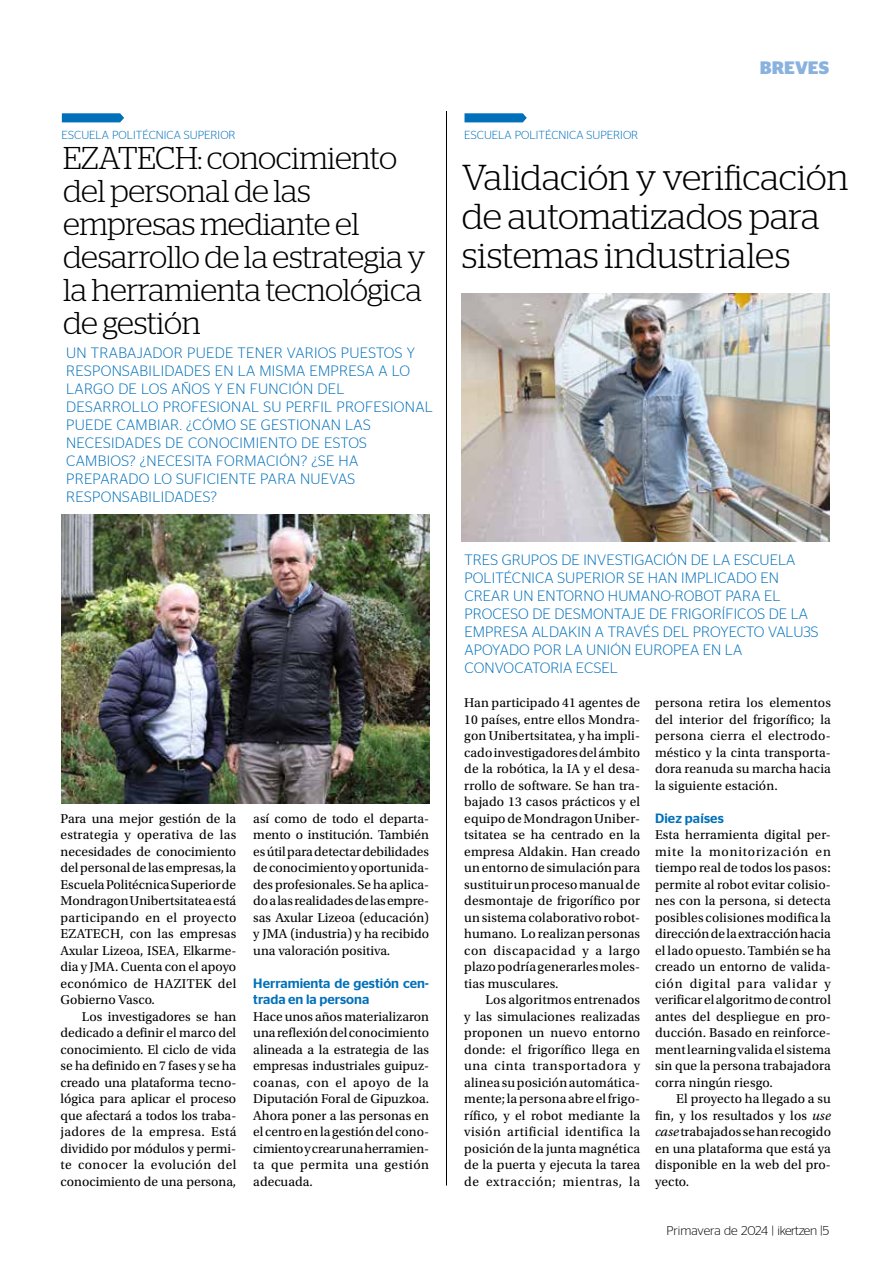
<style>
.page{position:relative;width:893px;height:1263px;background:#fff}
.page>*{position:absolute;margin:0;border:0;box-sizing:border-box;transform-origin:0 0}
.t1{font:300 36px/39px "Stag";letter-spacing:-.005em;color:#000}
.t2{font:300 31.5px/33px "Stag";letter-spacing:-.01em;color:#000}
.t3{font:700 18px "Stag Sans";color:#8ab2df}
.t4{font:300 15px/18px "Stag Sans";letter-spacing:.02em;color:#0070ba}
.t5{font:13.5px/16.5px "Utopia Std";letter-spacing:.01em;color:#000;text-align:justify}
.t6{font:500 13.5px/16.5px "Stag Sans";color:#0070ba}
.t7{font:300 12.75px "Stag Sans";letter-spacing:-.02em;color:#000}
.t8{font:300 11.7px "Stag Sans";color:#0070ba}
.s1{font-style:italic}
</style>
<div class="page">
<svg style="left:61px;top:113px;width:63px;height:10px"></svg>
<svg style="left:464px;top:113px;width:63px;height:10px"></svg>
<hr style="left:446px;top:111px;width:1px;height:1074px;background:#000">
<img style="left:462px;top:293px;width:367px;height:248px">
<img style="left:62px;top:514px;width:367px;height:290px">
<h3 class="t3" style="left:760px;top:57px;width:71px">BREVES</h3>
<p class="t8" style="left:62px;top:129px;width:175px">ESCUELA POLITÉCNICA SUPERIOR</p>
<p class="t8" style="left:464px;top:129px;width:175px">ESCUELA POLITÉCNICA SUPERIOR</p>
<h1 class="t1" style="left:462px;top:157px;width:388px">Validación y verificación de automatizados para sistemas industriales</h1>
<h2 class="t2" style="left:63px;top:141px;width:364px">EZATECH: conocimiento del personal de las empresas mediante el desarrollo de la estrategia y la herramienta tecnológica de gestión</h2>
<p class="t4" style="left:66px;top:343px;width:368px">UN TRABAJADOR PUEDE TENER VARIOS PUESTOS Y RESPONSABILIDADES EN LA MISMA EMPRESA A LO LARGO DE LOS AÑOS Y EN FUNCIÓN DEL DESARROLLO PROFESIONAL SU PERFIL PROFESIONAL PUEDE CAMBIAR. ¿CÓMO SE GESTIONAN LAS NECESIDADES DE CONOCIMIENTO DE ESTOS CAMBIOS? ¿NECESITA FORMACIÓN? ¿SE HA PREPARADO LO SUFICIENTE PARA NUEVAS RESPONSABILIDADES?</p>
<p class="t5" style="left:61px;top:810px;width:177px">Para una mejor gestión de la estrategia y operativa de las necesidades de conocimiento del personal de las empresas, la Escuela Politécnica Superior de Mondragon Unibertsitatea está participando en el proyecto EZATECH, con las empresas Axular Lizeoa, ISEA, Elkarme&shy;dia y JMA. Cuenta con el apoyo económico de HAZITEK del Gobierno Vasco.</p>
<p class="t5" style="left:61px;top:1008px;width:177px;text-indent:21px">Los investigadores se han dedicado a definir el marco del conocimiento. El ciclo de vida se ha definido en 7 fases y se ha creado una plataforma tecno&shy;lógica para aplicar el proceso que afectará a todos los traba&shy;jadores de la empresa. Está dividido por módulos y permi&shy;te conocer la evolución del conocimiento de una persona,</p>
<p class="t5" style="left:253px;top:810px;width:177px">así como de todo el departa&shy;mento o institución. También es útil para detectar debilidades de conocimiento y oportunida&shy;des profesionales. Se ha aplica&shy;do a las realidades de las empre&shy;sas Axular Lizeoa (educación) y JMA (industria) y ha recibido una valoración positiva.</p>
<p class="t6" style="left:253px;top:975px;width:177px">Herramienta de gestión cen&shy;trada en la persona</p>
<p class="t5" style="left:253px;top:1008px;width:177px">Hace unos años materializaron una reflexión del conocimiento alineada a la estrategia de las empresas industriales guipuz&shy;coanas, con el apoyo de la Diputación Foral de Gipuzkoa.<br>Ahora poner a las personas en el centro en la gestión del cono&shy;cimiento y crear una herramien&shy;ta que permita una gestión adecuada.</p>
<p class="t4" style="left:464px;top:551px;width:356px">TRES GRUPOS DE INVESTIGACIÓN DE LA ESCUELA POLITÉCNICA SUPERIOR SE HAN IMPLICADO EN CREAR UN ENTORNO HUMANO-ROBOT PARA EL PROCESO DE DESMONTAJE DE FRIGORÍFICOS DE LA EMPRESA ALDAKIN A TRAVÉS DEL PROYECTO VALU3S APOYADO POR LA UNIÓN EUROPEA EN LA CONVOCATORIA ECSEL</p>
<p class="t5" style="left:464px;top:695px;width:177px">Han participado 41 agentes de 10 países, entre ellos Mondra&shy;gon Unibertsitatea, y ha impli&shy;cado investigadores del ámbito de la robótica, la IA y el desa&shy;rrollo de software. Se han tra&shy;bajado 13 casos prácticos y el equipo de Mondragon Uniber&shy;tsitatea se ha centrado en la empresa Aldakin. Han creado un entorno de simulación para sustituir un proceso manual de desmontaje de frigorífico por un sistema colaborativo robot&shy;humano. Lo realizan personas con discapacidad y a largo plazo podría generarles moles&shy;tias musculares.</p>
<p class="t5" style="left:464px;top:992px;width:177px;text-indent:21px">Los algoritmos entrenados y las simulaciones realizadas proponen un nuevo entorno donde: el frigorífico llega en una cinta transportadora y alinea su posición automática&shy;mente; la persona abre el frigo&shy;rífico, y el robot mediante la visión artificial identifica la posición de la junta magnética de la puerta y ejecuta la tarea de extracción; mientras, la</p>
<p class="t5" style="left:655px;top:695px;width:177px">persona retira los elementos del interior del frigorífico; la persona cierra el electrodo&shy;méstico y la cinta transporta&shy;dora reanuda su marcha hacia la siguiente estación.</p>
<p class="t6" style="left:655px;top:810px;width:70px">Diez países</p>
<p class="t5" style="left:655px;top:827px;width:177px">Esta herramienta digital per&shy;mite la monitorización en tiempo real de todos los pasos: permite al robot evitar colisio&shy;nes con la persona, si detecta posibles colisiones modifica la dirección de la extracción hacia el lado opuesto. También se ha creado un entorno de valida&shy;ción digital para validar y verificar el algoritmo de control antes del despliegue en pro&shy;ducción. Basado en reinforce&shy;ment learning valida el sistema sin que la persona trabajadora corra ningún riesgo.</p>
<p class="t5" style="left:655px;top:1091px;width:177px;text-indent:21px">El proyecto ha llegado a su fin, y los resultados y los <span class="s1">use case</span> trabajados se han recogido en una plataforma que está ya disponible en la web del pro&shy;yecto.</p>
<p class="t7" style="left:667px;top:1223px;width:164px">Primavera de 2024 | ikertzen |5</p>
</div>
